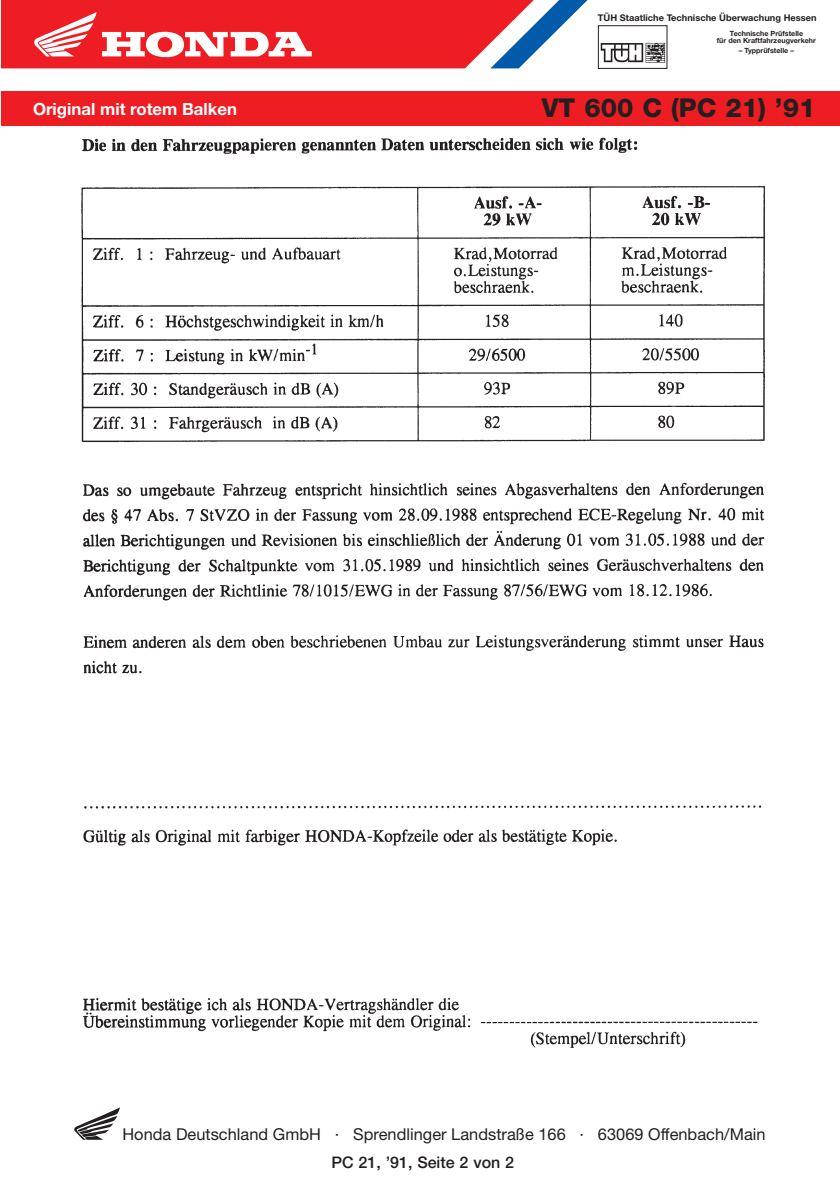
<style>
.page{position:relative;width:840px;height:1190px;background:#fff}
.page>*{position:absolute;margin:0;border:0;box-sizing:border-box;transform-origin:0 0}
.t1{font:800 26px "Helvetica Neue";color:#231f20}
.t2{font:700 16.8px "Helvetica Neue";color:#fff}
.t3{font:16.4px "Helvetica Neue";color:#231f20}
.t4{font:500 16px "Helvetica Neue";color:#231f20}
.t5{font:700 9.2px "Helvetica Neue";letter-spacing:.005em;color:#231f20}
.t6{font:700 7.2px/7.2px "Helvetica Neue";color:#231f20;text-align:center}
</style>
<div class="page">
<svg style="left:2px;top:0;width:596px;height:68px"></svg>
<div style="left:2px;top:91px;width:838px;height:34px;background:#ee1d23"></div>
<img style="left:601px;top:42px;width:64px;height:21px">
<div style="left:598px;top:25px;width:69px;height:44px;border:1px solid #231f20"></div>
<svg style="left:74px;top:1108px;width:46px;height:32px"></svg>
<img style="left:81px;top:137px;width:684px;height:911px">
<p class="t2" style="left:33px;top:103px;width:206px">Original mit rotem Balken</p>
<p class="t5" style="left:598px;top:15px;width:220px">TÜH Staatliche Technische Überwachung Hessen</p>
<p class="t6" style="left:717px;top:30px;width:101px">Technische Prüfstelle<br>für den Kraftfahrzeugverkehr</p>
<p class="t6" style="left:739px;top:48px;width:56px">– Typprüfstelle –</p>
<h1 class="t1" style="left:542px;top:99px;width:275px">VT 600 C (PC 21) ’91</h1>
<p class="t3" style="left:122px;top:1128px;width:645px">Honda Deutschland GmbH · Sprendlinger Landstraße 166 · 63069 Offenbach/Main</p>
<p class="t4" style="left:332px;top:1157px;width:184px">PC 21, ’91, Seite 2 von 2</p>
</div>
